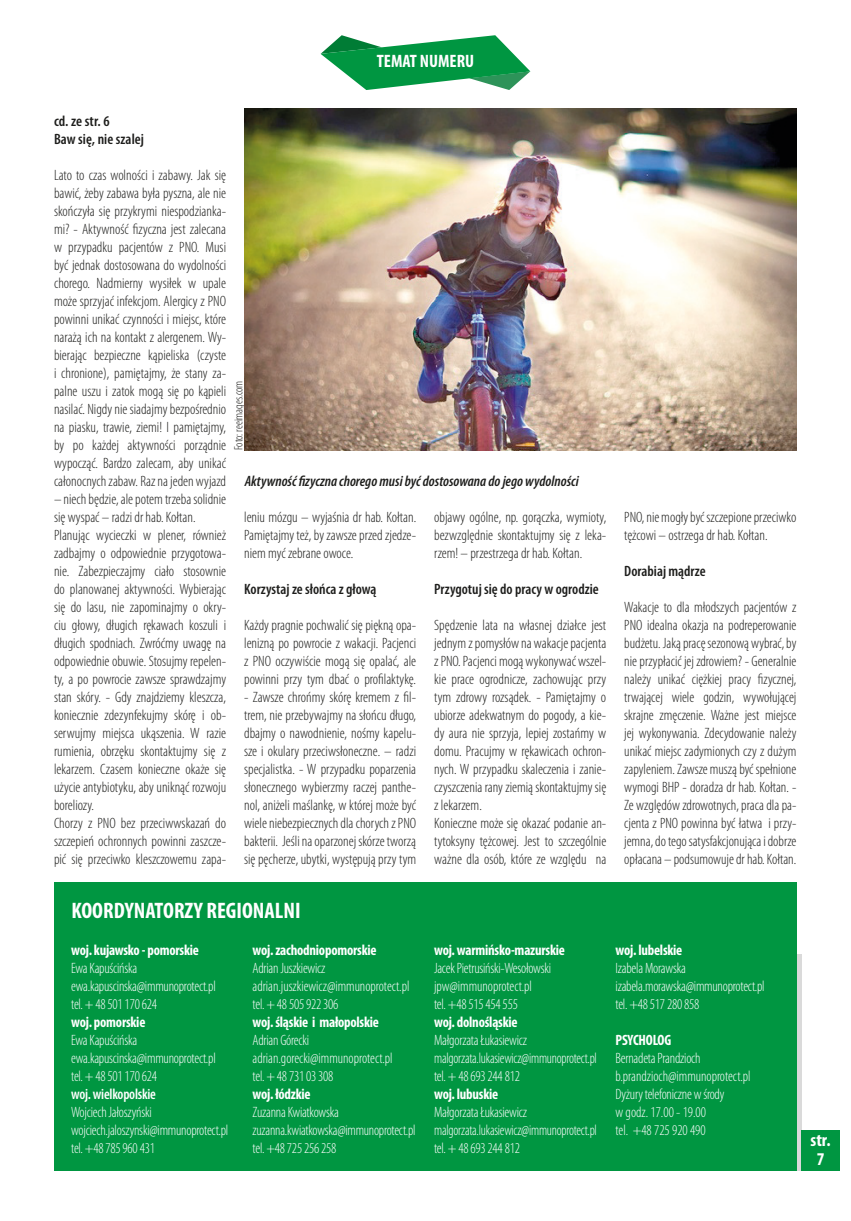
<style>
.page{position:relative;width:851px;height:1221px;background:#fff}
.page>*{position:absolute;margin:0;border:0;box-sizing:border-box;transform-origin:0 0}
.t1{font:700 condensed 22.5px "Myriad Pro";color:#fff}
.t2{font:700 condensed 18px/18.8px "Myriad Pro";color:#fff;text-align:center}
.t3{font:300 condensed 15px/18px "Myriad Pro";color:#1d1d1b;text-align:justify}
.t4{font:300 condensed 15px/18px "Myriad Pro";letter-spacing:-.015em;color:#fff}
.t5{font:700 condensed 15px "Myriad Pro";letter-spacing:-.015em;color:#fff}
.t6{font:600 condensed 15px/18px "Myriad Pro";color:#1d1d1b}
.t7{font:italic 600 condensed 15px "Myriad Pro";color:#1d1d1b}
.t8{font:600 condensed 15px "Myriad Pro";letter-spacing:-.015em;color:#fff}
.t9{font:300 condensed 12px "Myriad Pro";color:#1d1d1b}
</style>
<div class="page">
<div style="left:796px;top:954px;width:5px;height:216px;background:#dadada"></div>
<div style="left:801px;top:1129px;width:38px;height:41px;background:#009641"></div>
<svg style="left:320px;top:35px;width:210px;height:55px"></svg>
<img style="left:244px;top:108px;width:552px;height:342px">
<div style="left:54px;top:882px;width:742px;height:288px;background:#009641"></div>
<p class="t2" style="left:377px;top:51px;width:99px">TEMAT NUMERU</p>
<p class="t6" style="left:54px;top:112px;width:91px">cd. ze str. 6<br>Baw się, nie szalej</p>
<p class="t3" style="left:54px;top:166px;width:173px">Lato to czas wolności i zabawy. Jak się bawić, żeby zabawa była pyszna, ale nie skończyła się przykrymi niespodzianka&shy;mi? - Aktywność fizyczna jest zalecana w przypadku pacjentów z PNO. Musi być jednak dostosowana do wydolności chorego. Nadmierny wysiłek w upale może sprzyjać infekcjom. Alergicy z PNO powinni unikać czynności i miejsc, które narażą ich na kontakt z alergenem. Wy&shy;bierając bezpieczne kąpieliska (czyste i chronione), pamiętajmy, że stany za&shy;palne uszu i zatok mogą się po kąpieli nasilać. Nigdy nie siadajmy bezpośrednio na piasku, trawie, ziemi! I pamiętajmy, by po każdej aktywności porządnie wypocząć. Bardzo zalecam, aby unikać całonocnych zabaw. Raz na jeden wyjazd</p>
<p class="t3" style="left:54px;top:490px;width:173px;text-align:left">– niech będzie, ale potem trzeba solidnie się wyspać – radzi dr hab. Kołtan.<br>Planując wycieczki w plener, również zadbajmy o odpowiednie przygotowa&shy;nie. Zabezpieczajmy ciało stosownie do planowanej aktywności. Wybierając się do lasu, nie zapominajmy o okry&shy;ciu głowy, długich rękawach koszuli i długich spodniach. Zwróćmy uwagę na odpowiednie obuwie. Stosujmy repelen&shy;ty, a po powrocie zawsze sprawdzajmy stan skóry. - Gdy znajdziemy kleszcza, koniecznie zdezynfekujmy skórę i ob&shy;serwujmy miejsca ukąszenia. W razie rumienia, obrzęku skontaktujmy się z lekarzem. Czasem konieczne okaże się użycie antybiotyku, aby uniknąć rozwoju boreliozy.<br>Chorzy z PNO bez przeciwwskazań do szczepień ochronnych powinni zaszcze&shy;pić się przeciwko kleszczowemu zapa-</p>
<p class="t9" style="left:231px;top:450px;width:71px;rotate:-90deg">Foto: reeimages.com</p>
<p class="t7" style="left:244px;top:472px;width:335px">Aktywność fizyczna chorego musi być dostosowana do jego wydolności</p>
<p class="t3" style="left:244px;top:508px;width:173px">leniu mózgu – wyjaśnia dr hab. Kołtan.<br>Pamiętajmy też, by zawsze przed zjedze&shy;niem myć zebrane owoce.</p>
<p class="t6" style="left:244px;top:580px;width:134px">Korzystaj ze słońca z głową</p>
<p class="t3" style="left:244px;top:616px;width:173px">Każdy pragnie pochwalić się piękną opa&shy;lenizną po powrocie z wakacji. Pacjenci z PNO oczywiście mogą się opalać, ale powinni przy tym dbać o profilaktykę.</p>
<p class="t3" style="left:244px;top:688px;width:173px">- Zawsze chrońmy skórę kremem z fil&shy;trem, nie przebywajmy na słońcu długo, dbajmy o nawodnienie, nośmy kapelu&shy;sze i okulary przeciwsłoneczne. – radzi specjalistka. - W przypadku poparzenia słonecznego wybierzmy raczej panthe&shy;nol, aniżeli maślankę, w której może być wiele niebezpiecznych dla chorych z PNO bakterii. Jeśli na oparzonej skórze tworzą się pęcherze, ubytki, występują przy tym</p>
<p class="t3" style="left:434px;top:508px;width:173px">objawy ogólne, np. gorączka, wymioty, bezwzględnie skontaktujmy się z leka&shy;rzem! – przestrzega dr hab. Kołtan.</p>
<p class="t6" style="left:434px;top:580px;width:166px">Przygotuj się do pracy w ogrodzie</p>
<p class="t3" style="left:434px;top:616px;width:173px;text-align:left">Spędzenie lata na własnej działce jest jednym z pomysłów na wakacje pacjenta z PNO. Pacjenci mogą wykonywać wszel&shy;kie prace ogrodnicze, zachowując przy tym zdrowy rozsądek. - Pamiętajmy o ubiorze adekwatnym do pogody, a kie&shy;dy aura nie sprzyja, lepiej zostańmy w domu. Pracujmy w rękawicach ochron&shy;nych. W przypadku skaleczenia i zanie&shy;czyszczenia rany ziemią skontaktujmy się z lekarzem.<br>Konieczne może się okazać podanie an&shy;tytoksyny tężcowej. Jest to szczególnie ważne dla osób, które ze względu na</p>
<p class="t3" style="left:624px;top:508px;width:173px">PNO, nie mogły być szczepione przeciwko tężcowi – ostrzega dr hab. Kołtan.</p>
<p class="t6" style="left:624px;top:562px;width:83px">Dorabiaj mądrze</p>
<p class="t3" style="left:624px;top:598px;width:173px">Wakacje to dla młodszych pacjentów z PNO idealna okazja na podreperowanie budżetu. Jaką pracę sezonową wybrać, by nie przypłacić jej zdrowiem? - Generalnie należy unikać ciężkiej pracy fizycznej, trwającej wiele godzin, wywołującej skrajne zmęczenie. Ważne jest miejsce jej wykonywania. Zdecydowanie należy unikać miejsc zadymionych czy z dużym zapyleniem. Zawsze muszą być spełnione wymogi BHP - doradza dr hab. Kołtan. - Ze względów zdrowotnych, praca dla pa&shy;cjenta z PNO powinna być łatwa i przy&shy;jemna, do tego satysfakcjonująca i dobrze opłacana – podsumowuje dr hab. Kołtan.</p>
<h1 class="t1" style="left:71px;top:896px;width:231px">KOORDYNATORZY REGIONALNI</h1>
<p class="t5" style="left:71px;top:940px;width:129px">woj. kujawsko - pomorskie</p>
<p class="t4" style="left:71px;top:958px;width:146px">Ewa Kapuścińska ewa.kapuscinska@immunoprotect.pl tel. + 48 501 170 624</p>
<p class="t5" style="left:71px;top:1012px;width:76px">woj. pomorskie</p>
<p class="t4" style="left:71px;top:1030px;width:146px">Ewa Kapuścińska ewa.kapuscinska@immunoprotect.pl tel. + 48 501 170 624</p>
<p class="t8" style="left:71px;top:1084px;width:86px">woj. wielkopolskie</p>
<p class="t4" style="left:71px;top:1102px;width:159px">Wojciech Jałoszyński wojciech.jaloszynski@immunoprotect.pl tel. +48 785 960 431</p>
<p class="t5" style="left:252px;top:940px;width:125px">woj. zachodniopomorskie</p>
<p class="t4" style="left:252px;top:958px;width:158px">Adrian Juszkiewicz adrian.juszkiewicz@immunoprotect.pl tel. + 48 505 922 306</p>
<p class="t5" style="left:252px;top:1012px;width:128px">woj. śląskie i małopolskie</p>
<p class="t4" style="left:252px;top:1030px;width:142px">Adrian Górecki adrian.gorecki@immunoprotect.pl tel. + 48 731 03 308</p>
<p class="t5" style="left:252px;top:1084px;width:59px">woj. łódzkie</p>
<p class="t4" style="left:252px;top:1102px;width:164px">Zuzanna Kwiatkowska zuzanna.kwiatkowska@immunoprotect.pl tel. +48 725 256 258</p>
<p class="t5" style="left:434px;top:940px;width:132px">woj. warmińsko-mazurskie</p>
<p class="t4" style="left:434px;top:958px;width:119px">Jacek Pietrusiński-Wesołowski jpw@immunoprotect.pl<br>tel. +48 515 454 555</p>
<p class="t5" style="left:434px;top:1012px;width:85px">woj. dolnośląskie</p>
<p class="t4" style="left:434px;top:1030px;width:164px">Małgorzata Łukasiewicz malgorzata.lukasiewicz@immunoprotect.pl tel. + 48 693 244 812</p>
<p class="t5" style="left:434px;top:1084px;width:66px">woj. lubuskie</p>
<p class="t4" style="left:434px;top:1102px;width:164px">Małgorzata Łukasiewicz malgorzata.lukasiewicz@immunoprotect.pl tel. + 48 693 244 812</p>
<p class="t5" style="left:615px;top:940px;width:68px">woj. lubelskie</p>
<p class="t4" style="left:615px;top:958px;width:151px">Izabela Morawska izabela.morawska@immunoprotect.pl tel. +48 517 280 858</p>
<p class="t5" style="left:615px;top:1030px;width:57px">PSYCHOLOG</p>
<p class="t4" style="left:615px;top:1048px;width:136px">Bernadeta Prandzioch b.prandzioch@immunoprotect.pl<br>Dyżury telefoniczne w środy<br>w godz. 17.00 - 19.00<br>tel. +48 725 920 490</p>
<p class="t2" style="left:810px;top:1129px;width:22px">str.<br>7</p>
</div>
